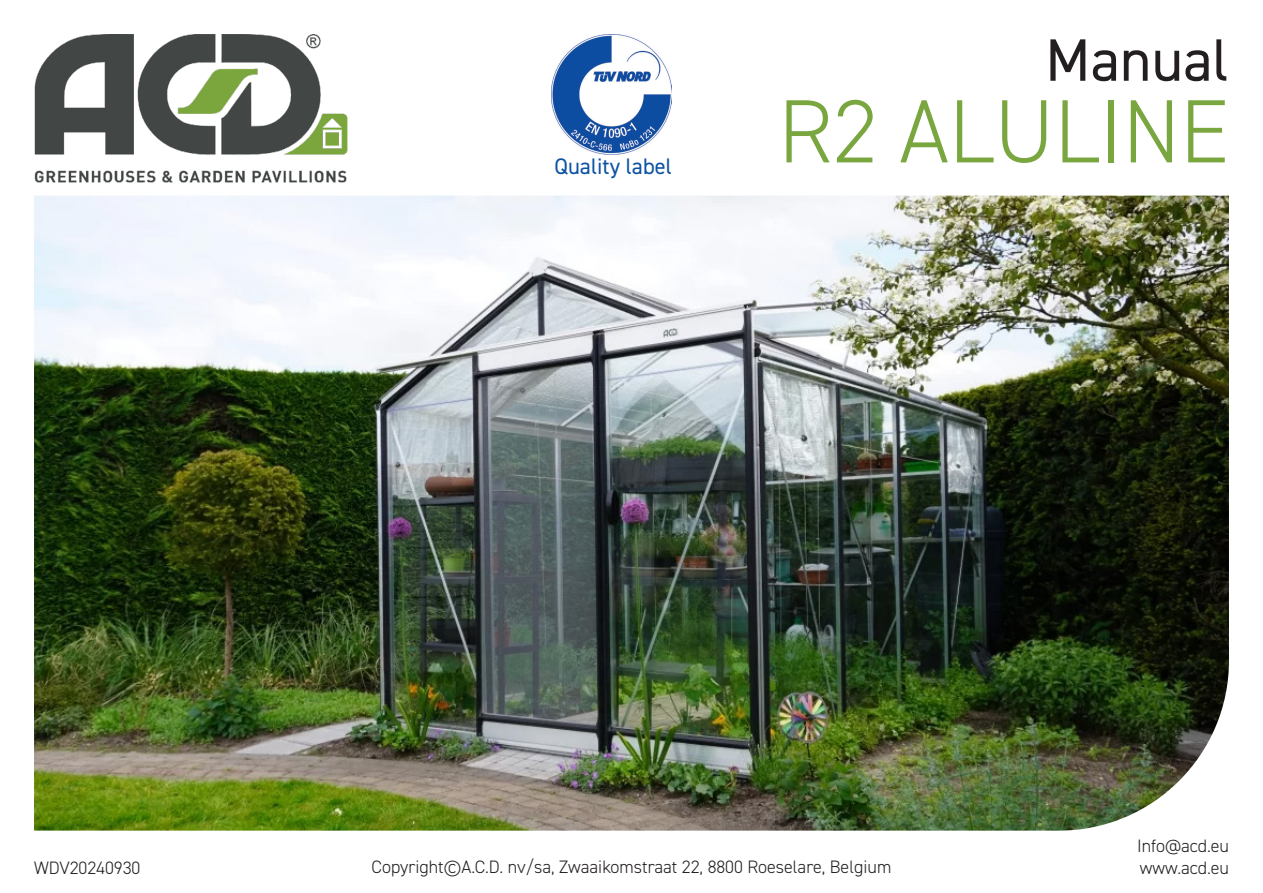
<style>
.page{position:relative;width:1263px;height:893px;background:#fff}
.page>*{position:absolute;margin:0;border:0;box-sizing:border-box;transform-origin:0 0}
.t1{font:300 90px "DIN2014";color:#7aa640}
.t2{font:60px "DIN2014";color:#231f20}
.t3{font:22.5px "DIN2014";color:#0c52a1}
.t4{font:300 18px "DIN2014";color:#231f20}
</style>
<div class="page">
<img style="left:34px;top:196px;width:1195px;height:635px">
<img style="left:34px;top:34px;width:313px;height:149px">
<img style="left:552px;top:34px;width:120px;height:121px">
<p class="t3" style="left:555px;top:152px;width:119px">Quality label</p>
<p class="t2" style="left:1045px;top:23px;width:185px">Manual</p>
<p class="t1" style="left:778px;top:77px;width:452px">R2 ALULINE</p>
<p class="t4" style="left:34px;top:857px;width:108px">WDV20240930</p>
<p class="t4" style="left:372px;top:856px;width:521px">Copyright©A.C.D. nv/sa, Zwaaikomstraat 22, 8800 Roeselare, Belgium</p>
<p class="t4" style="left:1137px;top:835px;width:93px">Info@acd.eu</p>
<p class="t4" style="left:1140px;top:857px;width:91px">www.acd.eu</p>
</div>
